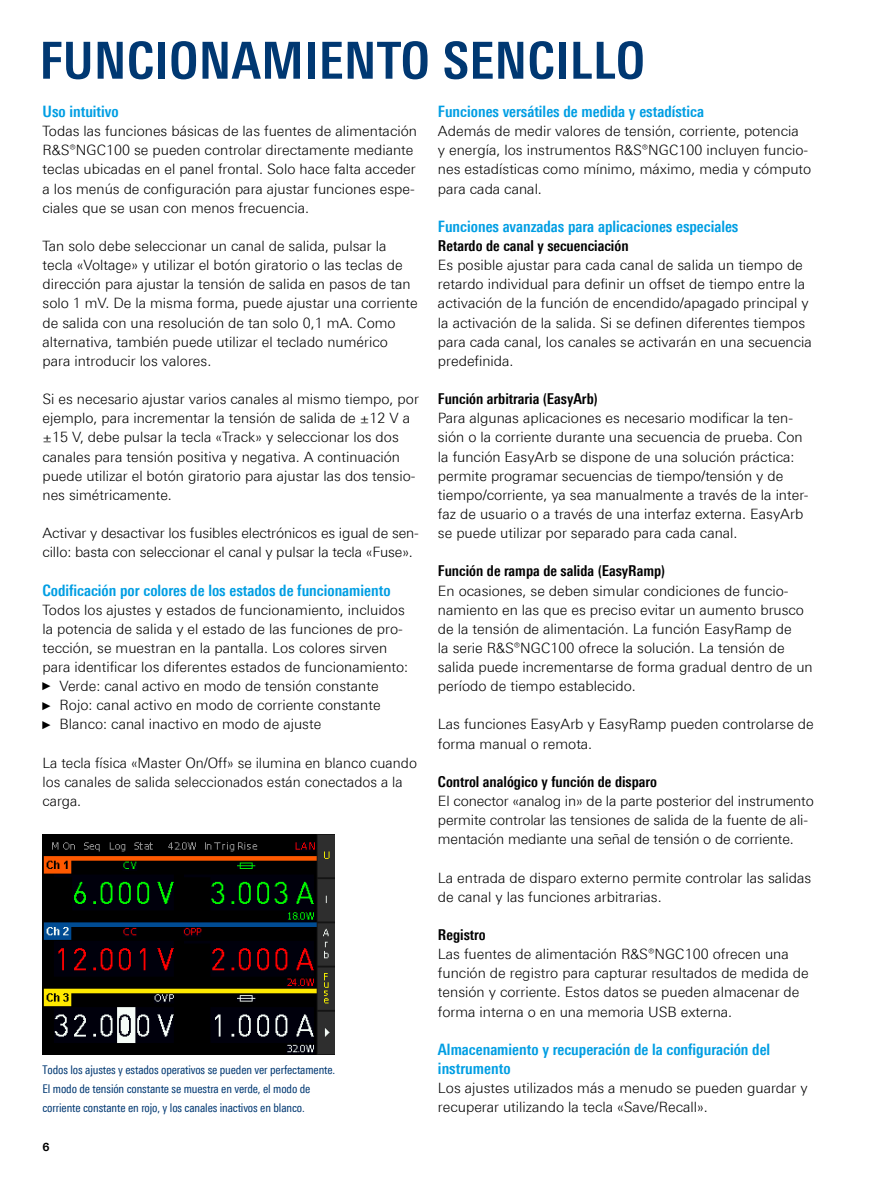
<style>
.page{position:relative;width:893px;height:1191px;background:#fff}
.page>*{position:absolute;margin:0;border:0;box-sizing:border-box;transform-origin:0 0}
.Seiten_Headline_34Pt_blau_IVZ{font:700 condensed 51px "Linotype Universfor RS";letter-spacing:.01em;color:#003872}
.Absatzfett_cyan{font:700 condensed 15.75px/19.2px "Linotype Universfor RS";color:#009ee3}
.Absatzfett_schwarz{font:700 condensed 15px "Linotype Universfor RS";color:#000}
.Absatzfett_schwarz_ohne_Abstand{font:700 condensed 15px "Linotype Universfor RS";color:#000}
.Haupttext_ohne_Abstand{font:300 14.25px/19.2px "Linotype Universfor RS";color:#000}
.Haupttext{font:300 14.25px/19.2px "Linotype Universfor RS";color:#000}
.Bildunterschrift{font:condensed 12px/19.2px "Linotype Universfor RS";letter-spacing:-.01em;color:#003872}
.t1{font:700 11.25px "Linotype Universfor RS";color:#000}
.s1{font-family:"Arial Narrow";font-weight:400;font-size:11.4px}
</style>
<div class="page">
<img style="left:43px;top:834px;width:291px;height:220px">
<p class="Seiten_Headline_34Pt_blau_IVZ" style="left:40px;top:30px;width:607px">FUNCIONAMIENTO SENCILLO</p>
<p class="Absatzfett_cyan" style="left:43px;top:102px;width:78px">Uso intuitivo</p>
<p class="Haupttext_ohne_Abstand" style="left:43px;top:121px;width:376px">Todas las funciones básicas de las fuentes de alimentación R&amp;S®NGC100 se pueden controlar directamente mediante teclas ubicadas en el panel frontal. Solo hace falta acceder a los menús de configuración para ajustar funciones espe&shy;ciales que se usan con menos frecuencia.</p>
<p class="Haupttext" style="left:43px;top:236px;width:377px">Tan solo debe seleccionar un canal de salida, pulsar la tecla «Voltage» y utilizar el botón giratorio o las teclas de dirección para ajustar la tensión de salida en pasos de tan solo 1 mV. De la misma forma, puede ajustar una corriente de salida con una resolución de tan solo 0,1 mA. Como alternativa, también puede utilizar el teclado numérico para introducir los valores.</p>
<p class="Haupttext" style="left:43px;top:389px;width:378px">Si es necesario ajustar varios canales al mismo tiempo, por ejemplo, para incrementar la tensión de salida de ±12 V a ±15 V, debe pulsar la tecla «Track» y seleccionar los dos canales para tensión positiva y negativa. A continuación puede utilizar el botón giratorio para ajustar las dos tensio&shy;nes simétricamente.</p>
<p class="Haupttext" style="left:43px;top:523px;width:378px">Activar y desactivar los fusibles electrónicos es igual de sen&shy;cillo: basta con seleccionar el canal y pulsar la tecla «Fuse».</p>
<p class="Absatzfett_cyan" style="left:43px;top:580px;width:350px">Codificación por colores de los estados de funcionamiento</p>
<p class="Haupttext_ohne_Abstand" style="left:43px;top:600px;width:367px">Todos los ajustes y estados de funcionamiento, incluidos la potencia de salida y el estado de las funciones de pro&shy;tección, se muestran en la pantalla. Los colores sirven para identificar los diferentes estados de funcionamiento:</p>
<p class="Haupttext_ohne_Abstand" style="left:43px;top:676px;width:338px"><span class="s1">►</span> Verde: canal activo en modo de tensión constante</p>
<p class="Haupttext_ohne_Abstand" style="left:43px;top:695px;width:340px"><span class="s1">►</span> Rojo: canal activo en modo de corriente constante</p>
<p class="Haupttext_ohne_Abstand" style="left:43px;top:714px;width:280px"><span class="s1">►</span> Blanco: canal inactivo en modo de ajuste</p>
<p class="Haupttext" style="left:43px;top:753px;width:376px">La tecla física «Master On/Off» se ilumina en blanco cuando los canales de salida seleccionados están conectados a la carga.</p>
<p class="Absatzfett_cyan" style="left:438px;top:102px;width:268px">Funciones versátiles de medida y estadística</p>
<p class="Haupttext_ohne_Abstand" style="left:438px;top:121px;width:375px">Además de medir valores de tensión, corriente, potencia<br>y energía, los instrumentos R&amp;S®NGC100 incluyen funcio&shy;nes estadísticas como mínimo, máximo, media y cómputo para cada canal.</p>
<p class="Absatzfett_cyan" style="left:438px;top:216px;width:302px">Funciones avanzadas para aplicaciones especiales</p>
<p class="Absatzfett_schwarz_ohne_Abstand" style="left:438px;top:237px;width:192px">Retardo de canal y secuenciación</p>
<p class="Haupttext_ohne_Abstand" style="left:438px;top:255px;width:375px">Es posible ajustar para cada canal de salida un tiempo de retardo individual para definir un offset de tiempo entre la activación de la función de encendido/apagado principal y la activación de la salida. Si se definen diferentes tiempos para cada canal, los canales se activarán en una secuencia predefinida.</p>
<p class="Absatzfett_schwarz" style="left:438px;top:390px;width:161px">Función arbitraria (EasyArb)</p>
<p class="Haupttext_ohne_Abstand" style="left:438px;top:408px;width:372px">Para algunas aplicaciones es necesario modificar la ten&shy;sión o la corriente durante una secuencia de prueba. Con la función EasyArb se dispone de una solución práctica: permite programar secuencias de tiempo/tensión y de tiempo/corriente, ya sea manualmente a través de la inter&shy;faz de usuario o a través de una interfaz externa. EasyArb se puede utilizar por separado para cada canal.</p>
<p class="Absatzfett_schwarz" style="left:438px;top:562px;width:229px">Función de rampa de salida (EasyRamp)</p>
<p class="Haupttext_ohne_Abstand" style="left:438px;top:580px;width:376px">En ocasiones, se deben simular condiciones de funcio&shy;namiento en las que es preciso evitar un aumento brusco de la tensión de alimentación. La función EasyRamp de<br>la serie R&amp;S®NGC100 ofrece la solución. La tensión de salida puede incrementarse de forma gradual dentro de un período de tiempo establecido.</p>
<p class="Haupttext" style="left:438px;top:714px;width:377px">Las funciones EasyArb y EasyRamp pueden controlarse de forma manual o remota.</p>
<p class="Absatzfett_schwarz" style="left:438px;top:772px;width:220px">Control analógico y función de disparo</p>
<p class="Haupttext_ohne_Abstand" style="left:438px;top:791px;width:377px">El conector «analog in» de la parte posterior del instrumento permite controlar las tensiones de salida de la fuente de ali&shy;mentación mediante una señal de tensión o de corriente.</p>
<p class="Haupttext" style="left:438px;top:867px;width:375px">La entrada de disparo externo permite controlar las salidas de canal y las funciones arbitrarias.</p>
<p class="Absatzfett_schwarz" style="left:438px;top:925px;width:49px">Registro</p>
<p class="Haupttext_ohne_Abstand" style="left:438px;top:944px;width:372px">Las fuentes de alimentación R&amp;S®NGC100 ofrecen una función de registro para capturar resultados de medida de tensión y corriente. Estos datos se pueden almacenar de forma interna o en una memoria USB externa.</p>
<p class="Absatzfett_cyan" style="left:438px;top:1039px;width:334px">Almacenamiento y recuperación de la configuración del instrumento</p>
<p class="Haupttext_ohne_Abstand" style="left:438px;top:1078px;width:371px">Los ajustes utilizados más a menudo se pueden guardar y recuperar utilizando la tecla «Save/Recall».</p>
<p class="Bildunterschrift" style="left:43px;top:1060px;width:294px">Todos los ajustes y estados operativos se pueden ver perfectamente.<br>El modo de tensión constante se muestra en verde, el modo de corriente constante en rojo, y los canales inactivos en blanco.</p>
<p class="t1" style="left:43px;top:1139px;width:9px">6</p>
</div>
